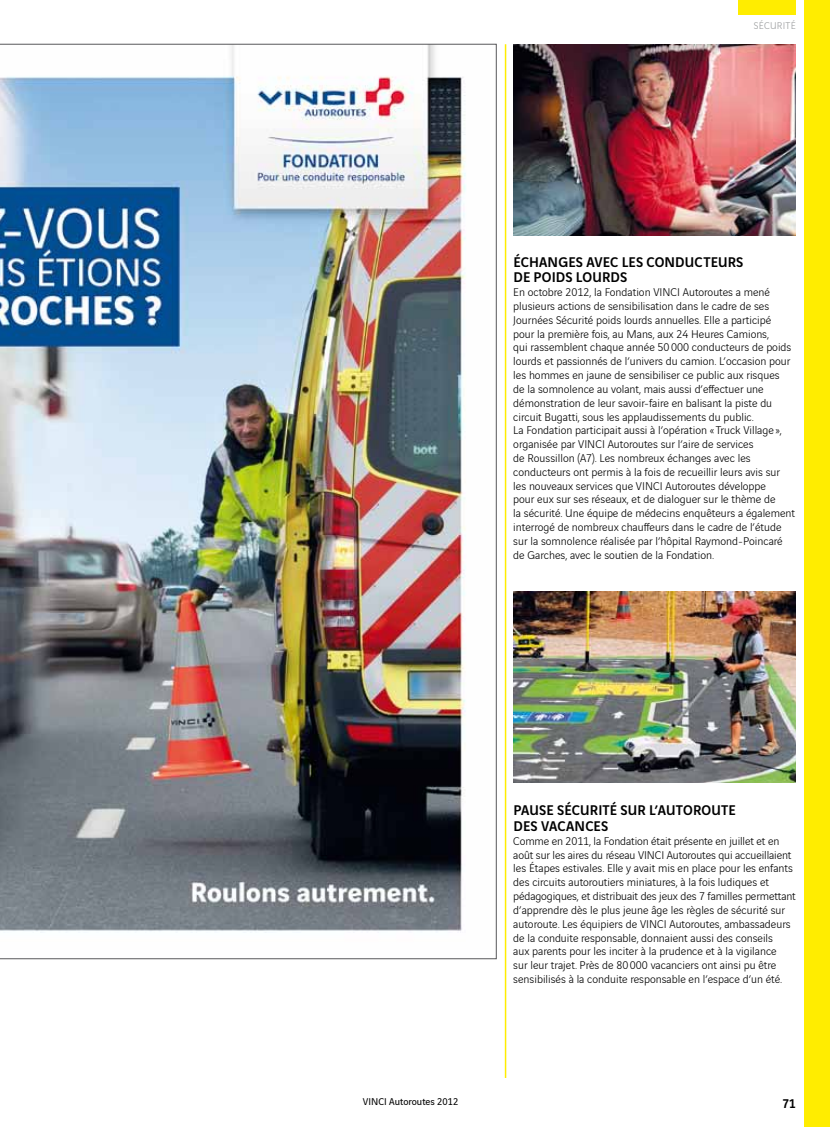
<style>
.page{position:relative;width:830px;height:1127px;background:#fff}
.page>*{position:absolute;margin:0;border:0;box-sizing:border-box;transform-origin:0 0}
.t1{font:500 15px/15.8px "Vinci Sans";letter-spacing:.01em;color:#000}
.t2{font:500 13.5px "Vinci Sans";color:#000}
.t3{font:300 12px/13.8px "Vinci Sans";color:#000}
.t4{font:10.5px "Vinci Sans";color:#000}
.t5{font:300 10.5px "Vinci Sans";color:#9c9e9f}
</style>
<div class="page">
<div style="left:804px;top:0;width:25px;height:1127px;background:#ffed00"></div>
<img style="left:513px;top:44px;width:282px;height:192px">
<img style="left:513px;top:591px;width:282px;height:191px">
<img style="left:0;top:44px;width:496px;height:915px">
<hr style="left:504px;top:44px;width:2px;height:1034px;background:#ffed00">
<div style="left:738px;top:0;width:57px;height:14px;background:#ffed00"></div>
<p class="t5" style="left:753px;top:18px;width:17px">sécurit</p>
<p class="t5" style="left:790px;top:18px;width:6px">é</p>
<p class="t1" style="left:513px;top:252px;width:231px">ÉCHANGES AVEC LES CON DUCTEURS<br>DE POIDS LOURDS</p>
<p class="t3" style="left:513px;top:284px;width:283px">En octobre 2012, la Fondation VINCI Autoroutes a mené plusieurs actions de sensibilisation dans le cadre de ses Journées Sécurité poids lourds annuelles. Elle a participé pour la première fois, au Mans, aux 24 Heures Camions,<br>qui rassemblent chaque année 50 000 conducteurs de poids lourds et passionnés de l’univers du camion. L’occasion pour les hommes en jaune de sensibiliser ce public aux risques<br>de la somnolence au volant, mais aussi d’effectuer une démonstration de leur savoir-faire en balisant la piste du circuit Bugatti, sous les applaudissements du public.<br>La Fondation participait aussi à l’opération « Truck Village », organisée par VINCI Autoroutes sur l’aire de services<br>de Roussillon (A7). Les nombreux échanges avec les conducteurs ont permis à la fois de recueillir leurs avis sur les nouveaux services que VINCI Autoroutes développe<br>pour eux sur ses réseaux, et de dialoguer sur le thème de<br>la sécurité. Une équipe de médecins enquêteurs a également interrogé de nombreux chauffeurs dans le cadre de l’étude sur la somnolence réalisée par l’hôpital Raymond-Poincaré de Garches, avec le soutien de la Fondation.</p>
<p class="t1" style="left:513px;top:801px;width:224px">PAUSE SÉCURITÉ SUR L’AUTOROUTE<br>DES VACANCES</p>
<p class="t3" style="left:513px;top:833px;width:284px">Comme en 2011, la Fondation était présente en juillet et en août sur les aires du réseau VINCI Autoroutes qui accueillaient les étapes estivales. Elle y avait mis en place pour les enfants des circuits autoroutiers miniatures, à la fois ludiques et pédagogiques, et distribuait des jeux des 7 familles permettant d’apprendre dès le plus jeune âge les règles de sécurité sur autoroute. Les équipiers de VINCI Autoroutes, ambassadeurs de la conduite responsable, donnaient aussi des conseils<br>aux parents pour les inciter à la prudence et à la vigilance<br>sur leur trajet. Près de 80000 vacanciers ont ainsi pu être sensibilisés à la conduite responsable en l’espace d’un été.</p>
<p class="t4" style="left:362px;top:1094px;width:97px">VINCI Autoroutes 2012</p>
<p class="t2" style="left:782px;top:1093px;width:15px">71</p>
</div>
